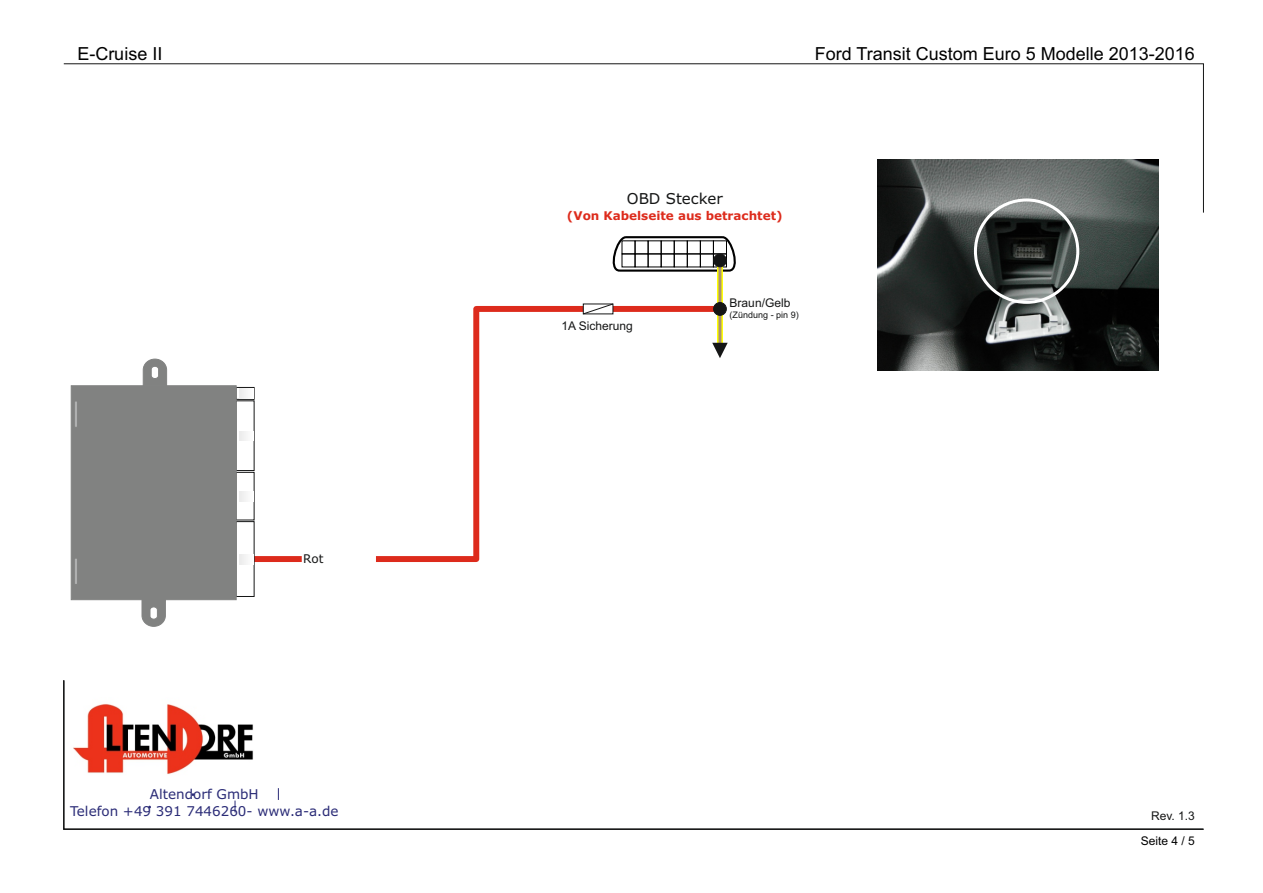
<style>
.page{position:relative;width:1263px;height:893px;background:#fff}
.page>*{position:absolute;margin:0;border:0;box-sizing:border-box;transform-origin:0 0}
.t1{font:18px "Arial";color:#000}
.t2{font:15px "Verdana";color:#151616}
.t3{font:13.5px/16.4px "Verdana";color:#2b2c77;text-align:center}
.t4{font:12px "Arial";color:#151616}
.t5{font:700 12px "Verdana";color:#dd2b1c}
.t6{font:12px "Arial";color:#000}
.t7{font:12px "Verdana";color:#151616}
.t8{font:9px "Arial";color:#151616}
</style>
<div class="page">
<svg style="left:63px;top:63px;width:1141px;height:150px"></svg>
<div style="left:376px;top:556px;width:100px;height:6px;background:#dd2b1c"></div>
<div style="left:473px;top:309px;width:6px;height:250px;background:#dd2b1c"></div>
<div style="left:254px;top:556px;width:48px;height:6px;background:#dd2b1c"></div>
<div style="left:476px;top:306px;width:244px;height:6px;background:#dd2b1c"></div>
<svg style="left:582px;top:303px;width:32px;height:12px"></svg>
<img style="left:878px;top:159px;width:280px;height:211px">
<div style="left:974px;top:198px;width:105px;height:106px;border:3px solid #fff;border-radius:50%"></div>
<svg style="left:612px;top:236px;width:124px;height:36px"></svg>
<div style="left:622px;top:241px;width:13px;height:13px;border:1px solid #000"></div>
<div style="left:635px;top:241px;width:13px;height:13px;border:1px solid #000"></div>
<div style="left:635px;top:254px;width:13px;height:13px;border:1px solid #000"></div>
<div style="left:648px;top:254px;width:13px;height:13px;border:1px solid #000"></div>
<div style="left:661px;top:241px;width:13px;height:13px;border:1px solid #000"></div>
<div style="left:661px;top:254px;width:13px;height:13px;border:1px solid #000"></div>
<div style="left:674px;top:241px;width:13px;height:13px;border:1px solid #000"></div>
<div style="left:674px;top:254px;width:13px;height:13px;border:1px solid #000"></div>
<div style="left:687px;top:241px;width:13px;height:13px;border:1px solid #000"></div>
<div style="left:687px;top:254px;width:13px;height:13px;border:1px solid #000"></div>
<div style="left:700px;top:241px;width:14px;height:13px;border:1px solid #000"></div>
<div style="left:700px;top:254px;width:14px;height:13px;border:1px solid #000"></div>
<div style="left:713px;top:241px;width:14px;height:13px;border:1px solid #000"></div>
<div style="left:713px;top:254px;width:14px;height:13px;border:1px solid #000"></div>
<div style="left:648px;top:241px;width:13px;height:13px;border:1px solid #000"></div>
<div style="left:717px;top:260px;width:6px;height:83px;background:#d8cc34"></div>
<hr style="left:718px;top:260px;width:3px;height:83px;background:#aa9273">
<div style="left:713px;top:302px;width:13px;height:13px;background:#151616;border:1px solid #151616;border-radius:50%"></div>
<svg style="left:712px;top:343px;width:16px;height:15px"></svg>
<div style="left:713px;top:254px;width:13px;height:13px;background:#151616;border:1px solid #151616;border-radius:50%"></div>
<svg style="left:71px;top:359px;width:183px;height:268px"></svg>
<svg style="left:63px;top:680px;width:1141px;height:149px"></svg>
<svg style="left:235px;top:800px;width:1px;height:12px"></svg>
<img style="left:66px;top:697px;width:197px;height:83px">
<svg style="left:278px;top:788px;width:1px;height:12px"></svg>
<p class="t1" style="left:77px;top:47px;width:87px">E-Cruise II</p>
<p class="t1" style="left:815px;top:47px;width:382px">Ford Transit Custom Euro 5 Modelle 2013-2016</p>
<p class="t2" style="left:627px;top:193px;width:97px">OBD Stecker</p>
<p class="t5" style="left:567px;top:210px;width:217px">(Von Kabelseite aus betrachtet)</p>
<p class="t7" style="left:303px;top:554px;width:22px">Rot</p>
<p class="t3" style="left:70px;top:787px;width:270px">Altendorf GmbH<br>Telefon +49 391 7446260- www.a-a.de</p>
<p class="t4" style="left:562px;top:322px;width:73px">1A Sicherung</p>
<p class="t4" style="left:730px;top:298px;width:62px">Braun/Gelb</p>
<p class="t8" style="left:730px;top:311px;width:71px">(Zündung - pin 9)</p>
<p class="t4" style="left:1151px;top:811px;width:45px">Rev. 1.3</p>
<p class="t6" style="left:1141px;top:837px;width:56px">Seite 4 / 5</p>
</div>
